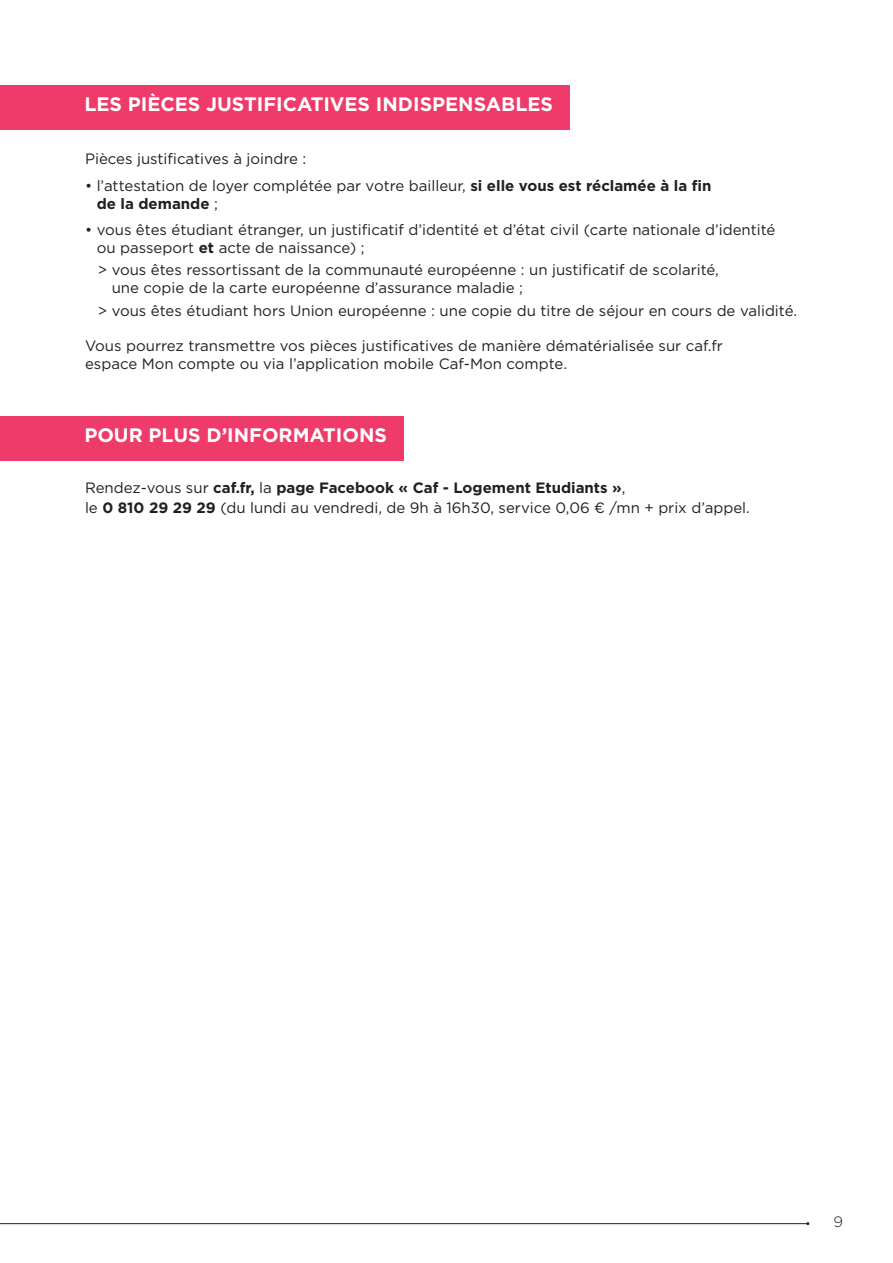
<style>
.page{position:relative;width:893px;height:1263px;background:#fff}
.page>*{position:absolute;margin:0;border:0;box-sizing:border-box;transform-origin:0 0}
.t1{font:700 19.5px "Gotham";color:#fff}
.t2{font:15px/18px "Gotham";color:#231f20}
.t3{font:300 15px "Gotham";color:#231f20}
.s1{font-weight:700}
</style>
<div class="page">
<hr style="left:0;top:1223px;width:808px;height:1px;background:#231f20">
<div style="left:0;top:85px;width:570px;height:45px;background:#ee3b6a"></div>
<div style="left:0;top:416px;width:404px;height:44px;background:#ee3b6a"></div>
<h1 class="t1" style="left:84px;top:91px;width:468px">LES PIèCES JUSTIFICATIVES INDISPENSABLES</h1>
<p class="t2" style="left:85px;top:149px;width:223px">Pièces justificatives à joindre :</p>
<p class="t2" style="left:97px;top:176px;width:616px;text-indent:-12px">• l’attestation de loyer complétée par votre bailleur, <span class="s1">si elle vous est réclamée à la fin de la demande</span> ;</p>
<p class="t2" style="left:97px;top:220px;width:680px;text-indent:-12px">• vous êtes étudiant étranger, un justificatif d’identité et d’état civil (carte nationale d’identité ou passeport <span class="s1">et</span> acte de naissance) ;</p>
<p class="t2" style="left:112px;top:261px;width:609px;text-indent:-14px">&gt; vous êtes ressortissant de la communauté européenne : un justificatif de scolarité, une copie de la carte européenne d’assurance maladie ;</p>
<p class="t2" style="left:98px;top:301px;width:701px">&gt; vous êtes étudiant hors Union européenne : une copie du titre de séjour en cours de validité.</p>
<p class="t2" style="left:85px;top:336px;width:639px">Vous pourrez transmettre vos pièces justificatives de manière dématérialisée sur caf.fr espace Mon compte ou via l’application mobile Caf-Mon compte.</p>
<h1 class="t1" style="left:84px;top:422px;width:29px">Pour</h1>
<h1 class="t1" style="left:149px;top:422px;width:14px">plu</h1>
<h1 class="t1" style="left:188px;top:422px;width:89px">s d’in formation</h1>
<h1 class="t1" style="left:374px;top:422px;width:14px">s</h1>
<p class="t2" style="left:85px;top:477px;width:666px;line-height:19.8px">Rendez-vous sur <span class="s1">caf.fr,</span> la <span class="s1">page Facebook « Caf - Logement Etudiants »</span>,<br>le <span class="s1">0 810 29 29 29</span> (du lundi au vendredi, de 9h à 16h30, service 0,06 € /mn + prix d’appel.</p>
<p class="t3" style="left:833px;top:1212px;width:11px">9</p>
</div>
